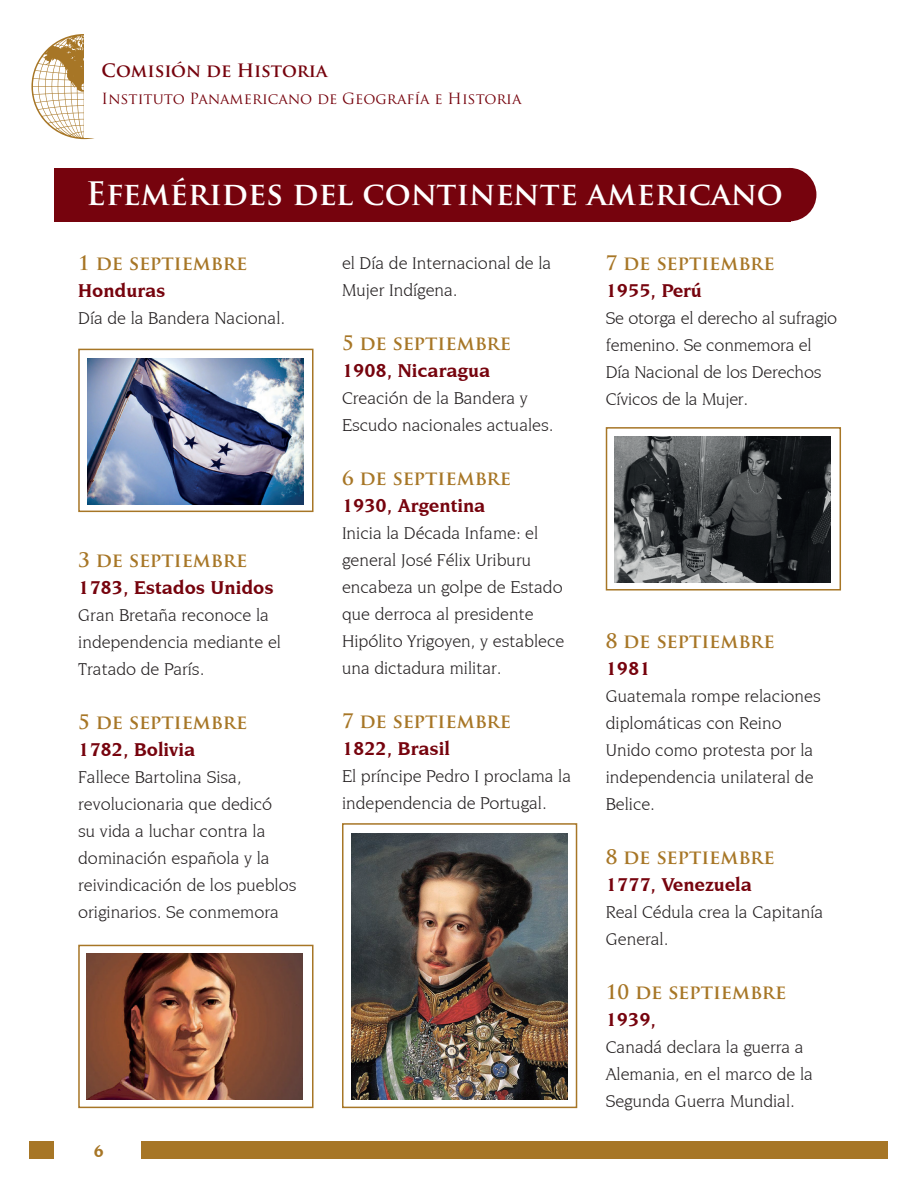
<style>
.page{position:relative;width:918px;height:1188px;background:#fff}
.page>*{position:absolute;margin:0;border:0;box-sizing:border-box;transform-origin:0 0}
.t1{font:700 31.5px "Trajan Pro";color:#fff}
.t2{font:700 19.5px "Trajan Pro";color:#a77626}
.t3{font:700 19.5px "Novarese IT Cby BT";color:#76030d}
.t4{font:18px/27px "Novarese IT Cby BT";color:#231f20}
.t5{font:700 18px "Trajan Pro";color:#76030d}
.t6{font:700 18px "Novarese IT Cby BT";color:#a77626}
.t7{font:15px "Trajan Pro";color:#76030d}
</style>
<div class="page">
<svg style="left:31px;top:34px;width:63px;height:105px"></svg>
<div style="left:84px;top:34px;width:63px;height:104px;background:#fff"></div>
<div style="left:30px;top:1141px;width:858px;height:18px;background:#a77626"></div>
<div style="left:54px;top:1141px;width:86px;height:19px;background:#fff"></div>
<div style="left:54px;top:168px;width:736px;height:53px;background:#76030d"></div>
<div style="left:763px;top:168px;width:53px;height:53px;background:#76030d;border-radius:50%"></div>
<img style="left:88px;top:358px;width:216px;height:146px">
<img style="left:615px;top:436px;width:216px;height:146px">
<img style="left:87px;top:953px;width:216px;height:146px">
<div style="left:78px;top:349px;width:236px;height:163px;border:2px solid #a77626"></div>
<div style="left:606px;top:427px;width:235px;height:164px;border:2px solid #a77626"></div>
<div style="left:78px;top:945px;width:236px;height:163px;border:2px solid #a77626"></div>
<img style="left:352px;top:833px;width:216px;height:266px">
<div style="left:342px;top:823px;width:235px;height:285px;border:2px solid #a77626"></div>
<p class="t5" style="left:102px;top:60px;width:227px">Comisión de Historia</p>
<p class="t7" style="left:102px;top:89px;width:421px">Instituto Panamericano de Geografía e Historia</p>
<h1 class="t1" style="left:86px;top:174px;width:698px">Efemérides del continente americano</h1>
<p class="t2" style="left:78px;top:251px;width:171px">1 de septiembre</p>
<p class="t3" style="left:78px;top:278px;width:89px">Honduras</p>
<p class="t4" style="left:78px;top:304px;width:208px">Día de la Bandera Nacional.</p>
<p class="t2" style="left:78px;top:548px;width:171px">3 de septiembre</p>
<p class="t3" style="left:78px;top:575px;width:197px">1783, Estados Unidos</p>
<p class="t4" style="left:78px;top:601px;width:204px">Gran Bretaña reconoce la independencia mediante el<br>Tratado de París.</p>
<p class="t2" style="left:78px;top:710px;width:171px">5 de septiembre</p>
<p class="t3" style="left:78px;top:737px;width:119px">1782, Bolivia</p>
<p class="t4" style="left:78px;top:763px;width:220px">Fallece Bartolina Sisa, revolucionaria que dedicó<br>su vida a luchar contra la dominación española y la reivindicación de los pueblos originarios. Se conmemora</p>
<p class="t6" style="left:93px;top:1140px;width:12px">6</p>
<p class="t4" style="left:342px;top:249px;width:211px">el Día de Internacional de la<br>Mujer Indígena.</p>
<p class="t2" style="left:342px;top:331px;width:171px">5 de septiembre</p>
<p class="t3" style="left:342px;top:358px;width:150px">1908, Nicaragua</p>
<p class="t4" style="left:342px;top:384px;width:213px">Creación de la Bandera y<br>Escudo nacionales actuales.</p>
<p class="t2" style="left:342px;top:466px;width:171px">6 de septiembre</p>
<p class="t3" style="left:342px;top:493px;width:145px">1930, Argentina</p>
<p class="t4" style="left:342px;top:519px;width:224px">Inicia la Década Infame: el general José Félix Uriburu encabeza un golpe de Estado que derroca al presidente<br>Hipólito Yrigoyen, y establece una dictadura militar.</p>
<p class="t2" style="left:342px;top:709px;width:171px">7 de septiembre</p>
<p class="t3" style="left:342px;top:736px;width:109px">1822, Brasil</p>
<p class="t4" style="left:342px;top:762px;width:231px">El príncipe Pedro I proclama la independencia de Portugal.</p>
<p class="t2" style="left:606px;top:251px;width:171px">7 de septiembre</p>
<p class="t3" style="left:606px;top:278px;width:98px">1955, Perú</p>
<p class="t4" style="left:606px;top:304px;width:233px">Se otorga el derecho al sufragio femenino. Se conmemora el<br>Día Nacional de los Derechos<br>Cívicos de la Mujer.</p>
<p class="t2" style="left:606px;top:629px;width:171px">8 de septiembre</p>
<p class="t3" style="left:606px;top:656px;width:46px">1981</p>
<p class="t4" style="left:606px;top:682px;width:217px">Guatemala rompe relaciones diplomáticas con Reino<br>Unido como protesta por la independencia unilateral de<br>Belice.</p>
<p class="t2" style="left:606px;top:845px;width:171px">8 de septiembre</p>
<p class="t3" style="left:606px;top:872px;width:148px">1777, Venezuela</p>
<p class="t4" style="left:606px;top:898px;width:219px">Real Cédula crea la Capitanía<br>General.</p>
<p class="t2" style="left:606px;top:980px;width:182px">10 de septiembre</p>
<p class="t3" style="left:606px;top:1007px;width:52px">1939,</p>
<p class="t4" style="left:606px;top:1033px;width:209px">Canadá declara la guerra a<br>Alemania, en el marco de la<br>Segunda Guerra Mundial.</p>
</div>
